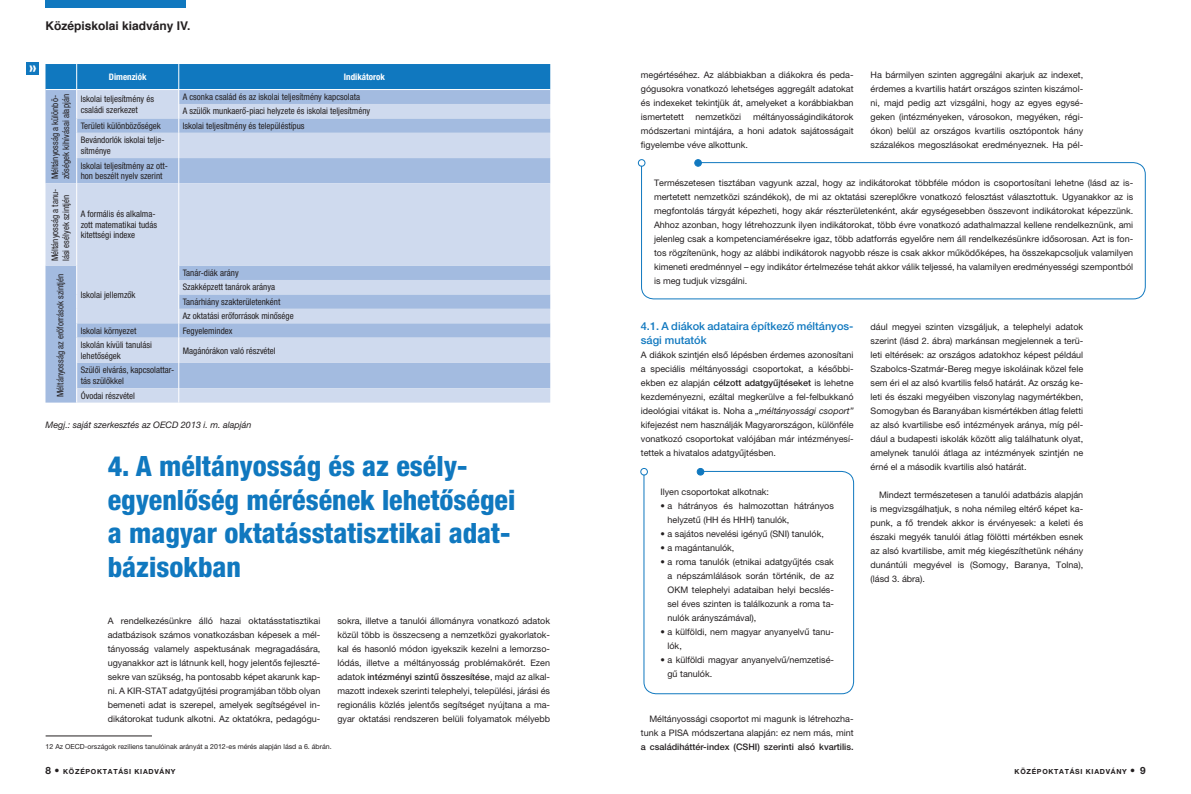
<style>
.page{position:relative;width:1191px;height:794px;background:#fff}
.page>*{position:absolute;margin:0;border:0;box-sizing:border-box;transform-origin:0 0}
.t1{font:800 condensed 28px/33.6px "Helvetica Neue LT Pro";color:#1078bf}
.t2{font:700 18px "URW Topic";color:#fff}
.t3{font:700 12px "Helvetica";color:#231f20}
.t4{font:500 11px/14px "Helvetica Neue LT Pro";color:#1078bf}
.t5{font:9px/14px "Helvetica Neue LT Pro";color:#231f20;text-align:justify}
.t6{font:condensed 9px/10.8px "Helvetica Neue LT Std";color:#231f20}
.t7{font:condensed 9px/10.8px "Helvetica Neue LT Pro";color:#231f20}
.t8{font:500 9px "Helvetica Neue LT Pro";color:#231f20}
.t9{font:italic 9px "Helvetica Neue LT Pro";color:#231f20}
.t10{font:700 condensed 9px "Helvetica Neue LT Std";color:#fff}
.t11{font:7px "Helvetica Neue LT Pro";color:#231f20}
.t12{font:700 7px "Helvetica Neue LT Pro";letter-spacing:.1em;color:#231f20}
.s1{font-weight:500}
.s2{font-style:italic}
.s3{font-size:10px}
</style>
<div class="page">
<svg style="left:45px;top:183px;width:505px;height:219px;background:#c2d0e9"></svg>
<hr style="left:76px;top:183px;width:1px;height:82px;background:#fff">
<hr style="left:178px;top:183px;width:1px;height:82px;background:#fff">
<svg style="left:76px;top:265px;width:1px;height:137px"></svg>
<svg style="left:178px;top:265px;width:1px;height:137px"></svg>
<svg style="left:45px;top:64px;width:505px;height:119px;background:#94b8de"></svg>
<div style="left:27px;top:62px;width:12px;height:12px;background:#1078bf"></div>
<hr style="left:46px;top:735px;width:106px;height:1px;background:#231f20">
<svg style="left:641px;top:162px;width:505px;height:138px"></svg>
<div style="left:638px;top:159px;width:7px;height:8px;border:1px solid #1078bf;border-radius:50%"></div>
<svg style="left:696px;top:161px;width:4px;height:4px"></svg>
<div style="left:694px;top:159px;width:8px;height:8px;border:1px solid #1078bf;border-radius:50%"></div>
<svg style="left:643px;top:470px;width:211px;height:224px"></svg>
<div style="left:640px;top:468px;width:8px;height:7px;border:1px solid #1078bf;border-radius:50%"></div>
<div style="left:697px;top:468px;width:7px;height:7px;background:#1078bf;border-radius:50%"></div>
<div style="left:696px;top:468px;width:8px;height:7px;border:1px solid #1078bf;border-radius:50%"></div>
<div style="left:45px;top:0;width:141px;height:8px;background:#1078bf"></div>
<h3 class="t3" style="left:45px;top:16px;width:146px">Középiskolai kiadvány IV.</h3>
<h2 class="t2" style="left:29px;top:57px;width:9px">»</h2>
<p class="t7" style="left:50px;top:179px;width:86px;rotate:-90deg">Méltányosság a különbö&shy;zőségek kihívásai alapján</p>
<p class="t7" style="left:50px;top:261px;width:74px;rotate:-90deg">Méltányosság a tanu&shy;lási esélyek szintjén</p>
<p class="t7" style="left:55px;top:397px;width:125px;rotate:-90deg">Méltányosság az erőforrások szintjén</p>
<p class="t10" style="left:109px;top:71px;width:39px">Dimenziók</p>
<p class="t10" style="left:344px;top:71px;width:43px">Indikátorok</p>
<p class="t6" style="left:81px;top:93px;width:75px">Iskolai teljesítmény és családi szerkezet</p>
<p class="t6" style="left:183px;top:90px;width:189px;line-height:14.4px">A csonka család és az iskolai teljesítmény kapcsolata<br>A szülők munkaerő-piaci helyzete és iskolai teljesítmény</p>
<p class="t6" style="left:81px;top:120px;width:82px">Területi különbözőségek</p>
<p class="t6" style="left:183px;top:120px;width:123px">Iskolai teljesítmény és településtípus</p>
<p class="t6" style="left:81px;top:135px;width:85px">Bevándorlók iskolai telje&shy;sítménye</p>
<p class="t6" style="left:81px;top:160px;width:89px">Iskolai teljesítmény az ott&shy;hon beszélt nyelv szerint</p>
<p class="t6" style="left:81px;top:208px;width:78px">A formális és alkalma&shy;zott matematikai tudás kitettségi indexe</p>
<p class="t6" style="left:81px;top:289px;width:56px">Iskolai jellemzők</p>
<p class="t6" style="left:183px;top:265px;width:112px;line-height:14.4px">Tanár-diák arány<br>Szakképzett tanárok aránya<br>Tanárhiány szakterületenként<br>Az oktatási erőforrások minősége</p>
<p class="t6" style="left:81px;top:325px;width:57px">Iskolai környezet</p>
<p class="t6" style="left:183px;top:325px;width:51px">Fegyelemindex</p>
<p class="t6" style="left:81px;top:339px;width:73px">Iskolán kívüli tanulási lehetőségek</p>
<p class="t6" style="left:183px;top:345px;width:95px">Magánórákon való részvétel</p>
<p class="t6" style="left:81px;top:365px;width:95px">Szülői elvárás, kapcsolattar&shy;tás szülőkkel</p>
<p class="t6" style="left:81px;top:390px;width:56px">Óvodai részvétel</p>
<p class="t9" style="left:46px;top:419px;width:207px">Megj.: saját szerkesztés az OECD 2013 i. m. alapján</p>
<h1 class="t1" style="left:108px;top:449px;width:409px">4. A méltányosság és az esély&shy;egyenlőség mérésének lehetőségei a magyar oktatásstatisztikai adat&shy;bázisokban</h1>
<p class="t5" style="left:108px;top:614px;width:214px">A rendelkezésünkre álló hazai oktatásstatisztikai adatbázisok számos vonatkozásban képesek a mél&shy;tányosság valamely aspektusának megragadására, ugyanakkor azt is látnunk kell, hogy jelentős fejleszté&shy;sekre van szükség, ha pontosabb képet akarunk kap&shy;ni. A KIR-STAT adatgyűjtési programjában több olyan bemeneti adat is szerepel, amelyek segítségével in&shy;dikátorokat tudunk alkotni. Az oktatókra, pedagógu-</p>
<p class="t5" style="left:337px;top:614px;width:214px">sokra, illetve a tanulói állományra vonatkozó adatok közül több is összecseng a nemzetközi gyakorlatok&shy;kal és hasonló módon igyekszik kezelni a lemorzso&shy;lódás, illetve a méltányosság problémakörét. Ezen adatok <span class="s1">intézményi szintű összesítése</span>, majd az alkal&shy;mazott indexek szerinti telephelyi, települési, járási és regionális közlés jelentős segítséget nyújtana a ma&shy;gyar oktatási rendszeren belüli folyamatok mélyebb</p>
<p class="t11" style="left:46px;top:742px;width:287px">12 Az OECD-országok reziliens tanulóinak arányát a 2012-es mérés alapján lásd a 6. ábrán.</p>
<p class="t5" style="left:641px;top:68px;width:214px">megértéséhez. Az alábbiakban a diákokra és peda&shy;gógusokra vonatkozó lehetséges aggregált adatokat és indexeket tekintjük át, amelyeket a korábbiakban ismertetett</p>
<p class="t5" style="left:641px;top:110px;width:214px;text-indent:112px">méltányosságindikátorok módszertani mintájára, a honi adatok sajátosságait figyelembe véve alkottunk.</p>
<p class="t5" style="left:695px;top:110px;width:47px">nemzetközi</p>
<p class="t5" style="left:870px;top:68px;width:214px">Ha bármilyen szinten aggregálni akarjuk az indexet, érdemes a kvartilis határt országos szinten kiszámol&shy;ni, majd pedig azt vizsgálni, hogy az egyes egysé&shy;geken (intézményeken, városokon, megyéken, régi&shy;ókon) belül az országos kvartilis osztópontok hány százalékos megoszlásokat eredményeznek. Ha pél-</p>
<p class="t5" style="left:654px;top:175px;width:481px">Természetesen tisztában vagyunk azzal, hogy az indikátorokat többféle módon is csoportosítani lehetne (lásd az is&shy;mertetett nemzetközi szándékok), de mi az oktatási szereplőkre vonatkozó felosztást választottuk. Ugyanakkor az is megfontolás tárgyát képezheti, hogy akár részterületenként, akár egységesebben összevont indikátorokat képezzünk.<br>Ahhoz azonban, hogy létrehozzunk ilyen indikátorokat, több évre vonatkozó adathalmazzal kellene rendelkeznünk, ami jelenleg csak a kompetenciamérésekre igaz, több adatforrás egyelőre nem áll rendelkezésünkre idősorosan. Azt is fon&shy;tos rögzítenünk, hogy az alábbi indikátorok nagyobb része is csak akkor működőképes, ha összekapcsoljuk valamilyen kimeneti eredménnyel – egy indikátor értelmezése tehát akkor válik teljessé, ha valamilyen eredményességi szempontból is meg tudjuk vizsgálni.</p>
<p class="t4" style="left:641px;top:319px;width:214px">4.1. A diákok adataira építkező méltányos&shy;sági mutatók</p>
<p class="t5" style="left:641px;top:348px;width:214px">A diákok szintjén első lépésben érdemes azonosítani a speciális méltányossági csoportokat, a későbbi&shy;ekben ez alapján <span class="s1">célzott adatgyűjtéseket</span> is lehetne kezdeményezni, ezáltal megkerülve a fel-felbukkanó ideológiai vitákat is. Noha a <span class="s2">„méltányossági csoport” </span>kifejezést nem használják Magyarországon, különféle vonatkozó csoportokat valójában már intézményesí&shy;tettek a hivatalos adatgyűjtésben.</p>
<p class="t5" style="left:660px;top:484px;width:110px">Ilyen csoportokat alkotnak:</p>
<p class="t5" style="left:667px;top:498px;width:168px;text-indent:-7px">• a hátrányos és halmozottan hátrányos helyzetű (HH és HHH) tanulók,</p>
<p class="t5" style="left:660px;top:526px;width:165px">• a sajátos nevelési igényű (SNI) tanulók,</p>
<p class="t5" style="left:660px;top:540px;width:75px">• a magántanulók,</p>
<p class="t5" style="left:667px;top:554px;width:168px;text-indent:-7px">• a roma tanulók (etnikai adatgyűjtés csak a népszámlálások során történik, de az OKM telephelyi adataiban helyi becslés&shy;sel éves szinten is találkozunk a roma ta&shy;nulók arányszámával),</p>
<p class="t5" style="left:667px;top:624px;width:168px;text-indent:-7px">• a külföldi, nem magyar anyanyelvű tanu&shy;lók,</p>
<p class="t5" style="left:667px;top:652px;width:168px;text-indent:-7px">• a külföldi magyar anyanyelvű/nemzetisé&shy;gű tanulók.</p>
<p class="t5" style="left:641px;top:712px;width:214px;text-align:right">Méltányossági csoportot mi magunk is létrehozha&shy;tunk a PISA módszertana alapján: ez nem más, mint</p>
<p class="t8" style="left:641px;top:741px;width:214px">a családiháttér-index (CSHI) szerinti alsó kvartilis.</p>
<p class="t5" style="left:870px;top:320px;width:214px">dául megyei szinten vizsgáljuk, a telephelyi adatok szerint (lásd 2. ábra) markánsan megjelennek a terü&shy;leti eltérések: az országos adatokhoz képest például Szabolcs-Szatmár-Bereg megye iskoláinak közel fele sem éri el az alsó kvartilis felső határát. Az ország ke&shy;leti és északi megyéiben viszonylag nagymértékben, Somogyban és Baranyában kismértékben átlag feletti az alsó kvartilisbe eső intézmények aránya, míg pél&shy;dául a budapesti iskolák között alig találhatunk olyat, amelynek tanulói átlaga az intézmények szintjén ne érné el a második kvartilis alsó határát.</p>
<p class="t5" style="left:870px;top:488px;width:214px;text-indent:9px">Mindezt természetesen a tanulói adatbázis alapján is megvizsgálhatjuk, s noha némileg eltérő képet ka&shy;punk, a fő trendek akkor is érvényesek: a keleti és északi megyék tanulói átlag fölötti mértékben esnek az alsó kvartilisbe, amit még kiegészíthetünk néhány dunántúli megyével is (Somogy, Baranya, Tolna), (lásd 3. ábra).</p>
<p class="t12" style="left:45px;top:767px;width:132px"><span class="s3">8 •</span> KÖZÉPOKTATÁSI KIADVÁNY</p>
<p class="t12" style="left:1014px;top:767px;width:132px">KÖZÉPOKTATÁSI KIADVÁNY <span class="s3">• 9</span></p>
</div>
